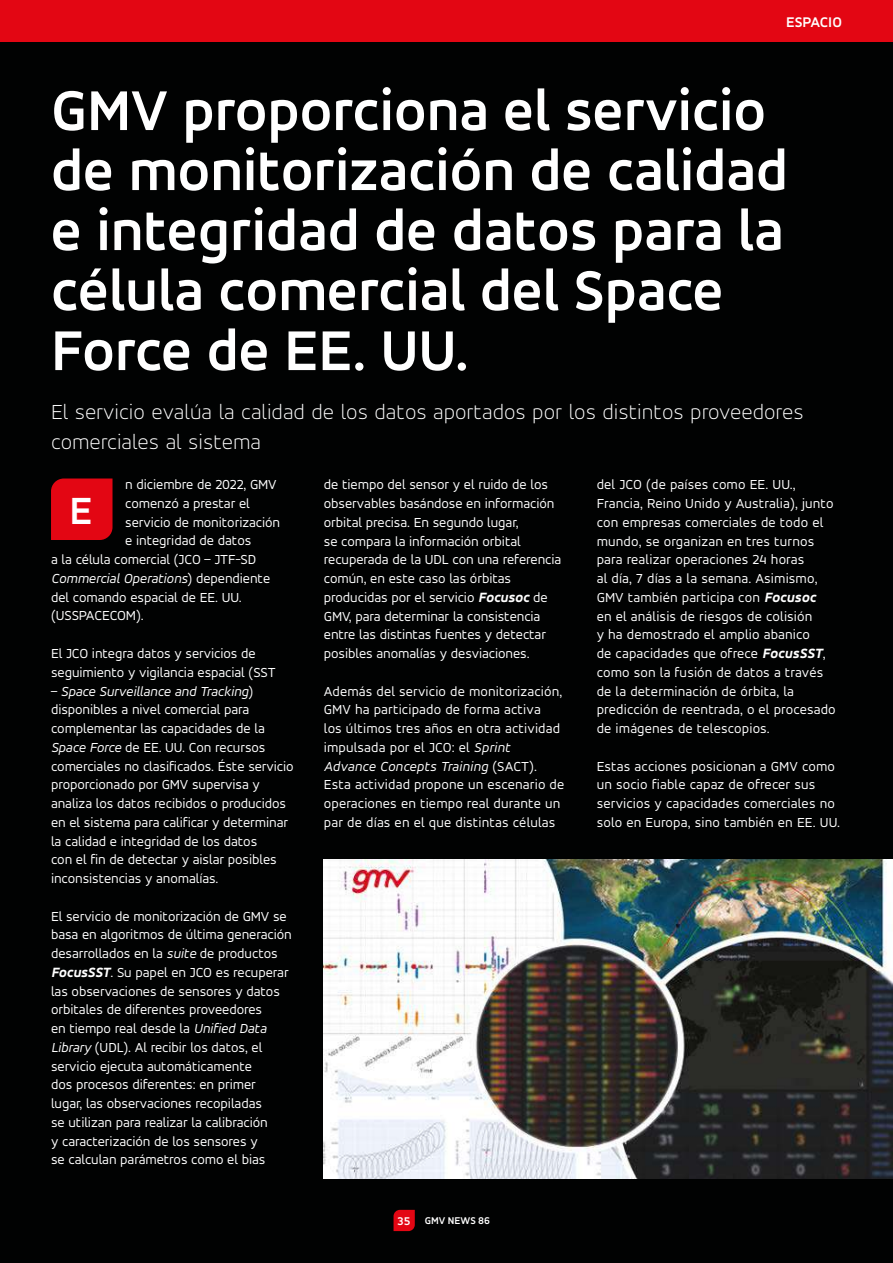
<style>
.page{position:relative;width:893px;height:1263px;background:#fff}
.page>*{position:absolute;margin:0;border:0;box-sizing:border-box;transform-origin:0 0}
.t1{font:700 60px/60px "Accord Alternate";color:#fff}
.t2{font:700 40.5px "Accord Alternate";color:#fff}
.t3{font:300 expanded 22.5px/30px "Accord Alternate";color:#fff}
.t4{font:700 15px "Accord Alternate";color:#fff}
.t5{font:14.25px/18.8px "Accord Alternate";letter-spacing:-.005em;color:#fff}
.t6{font:italic 14.25px "Accord Alternate";letter-spacing:-.005em;color:#fff}
.t7{font:700 10.5px "Accord Alternate";color:#fff}
.s1{font-style:normal}
.s2{font-style:italic}
.s3{font-weight:700;font-style:italic;font-stretch:expanded}
.s4{font-size:12px}
</style>
<div class="page">
<div style="left:0;top:0;width:893px;height:43px;background:#e30613"></div>
<div style="left:0;top:43px;width:893px;height:1220px;background:#010202"></div>
<div style="left:51px;top:478px;width:62px;height:62px;background:#e30613"></div>
<img style="left:324px;top:859px;width:569px;height:319px">
<svg style="left:394px;top:1210px;width:21px;height:21px"></svg>
<p class="t4" style="left:786px;top:13px;width:57px">ESPACIO</p>
<h1 class="t1" style="left:51px;top:79px;width:738px">GMV proporciona el servicio de monitorización de calidad e integridad de datos para la célula comercial del Space<br>Force de EE. UU.</h1>
<h3 class="t3" style="left:51px;top:396px;width:754px">El servicio evalúa la calidad de los datos aportados por los distintos proveedores comerciales al sistema</h3>
<p class="t5" style="left:125px;top:475px;width:153px">n diciembre de 2022, GMV</p>
<p class="t5" style="left:125px;top:494px;width:126px">comenzó a prestar el</p>
<p class="t5" style="left:125px;top:512px;width:156px">servicio de monitorización</p>
<p class="t5" style="left:125px;top:531px;width:128px">e integridad de datos</p>
<p class="t5" style="left:51px;top:550px;width:207px">a la célula comercial (JCO – JTF-SD</p>
<p class="t6" style="left:51px;top:570px;width:221px">Commercial Operations<span class="s1">) dependiente</span></p>
<p class="t5" style="left:51px;top:587px;width:192px">del comando espacial de EE. UU.</p>
<p class="t5" style="left:51px;top:606px;width:94px">(USSPACECOM).</p>
<p class="t5" style="left:51px;top:644px;width:226px">El JCO integra datos y servicios de seguimiento y vigilancia espacial (SST</p>
<p class="t5" style="left:51px;top:681px;width:244px">– <span class="s2">Space Surveillance and Tracking</span>) disponibles a nivel comercial para complementar las capacidades de la <span class="s2">Space Force</span> de EE. UU. Con recursos comerciales no clasificados. Éste servicio proporcionado por GMV supervisa y analiza los datos recibidos o producidos en el sistema para calificar y determinar la calidad e integridad de los datos<br>con el fin de detectar y aislar posibles inconsistencias y anomalías.</p>
<p class="t5" style="left:51px;top:906px;width:242px">El servicio de monitorización de GMV se basa en algoritmos de última generación desarrollados en la <span class="s2">suite</span> de productos <span class="s3">FocusSST</span>. Su papel en JCO es recuperar las observaciones de sensores y datos orbitales de diferentes proveedores<br>en tiempo real desde la <span class="s2">Unified Data Library</span> (UDL). Al recibir los datos, el servicio ejecuta automáticamente<br>dos procesos diferentes: en primer<br>lugar, las observaciones recopiladas<br>se utilizan para realizar la calibración<br>y caracterización de los sensores y<br>se calculan parámetros como el bias</p>
<h2 class="t2" style="left:70px;top:487px;width:25px">E</h2>
<p class="t5" style="left:324px;top:475px;width:239px">de tiempo del sensor y el ruido de los observables basándose en información orbital precisa. En segundo lugar,<br>se compara la información orbital recuperada de la UDL con una referencia común, en este caso las órbitas producidas por el servicio <span class="s3">Focusoc</span> de GMV, para determinar la consistencia entre las distintas fuentes y detectar posibles anomalías y desviaciones.</p>
<p class="t5" style="left:324px;top:681px;width:242px">Además del servicio de monitorización, GMV ha participado de forma activa<br>los últimos tres años en otra actividad impulsada por el JCO: el <span class="s2">Sprint Advance Concepts Training</span> (SACT).<br>Esta actividad propone un escenario de operaciones en tiempo real durante un par de días en el que distintas células</p>
<p class="t7" style="left:398px;top:1214px;width:94px"><span class="s4">35</span> GMV NEWS 86</p>
<p class="t5" style="left:597px;top:475px;width:241px">del JCO (de países como EE. UU., Francia, Reino Unido y Australia), junto con empresas comerciales de todo el mundo, se organizan en tres turnos para realizar operaciones 24 horas<br>al día, 7 días a la semana. Asimismo, GMV también participa con <span class="s3">Focusoc<br></span>en el análisis de riesgos de colisión<br>y ha demostrado el amplio abanico<br>de capacidades que ofrece <span class="s3">FocusSST</span>, como son la fusión de datos a través de la determinación de órbita, la predicción de reentrada, o el procesado de imágenes de telescopios.</p>
<p class="t5" style="left:597px;top:756px;width:245px">Estas acciones posicionan a GMV como un socio fiable capaz de ofrecer sus servicios y capacidades comerciales no solo en Europa, sino también en EE. UU.</p>
</div>
